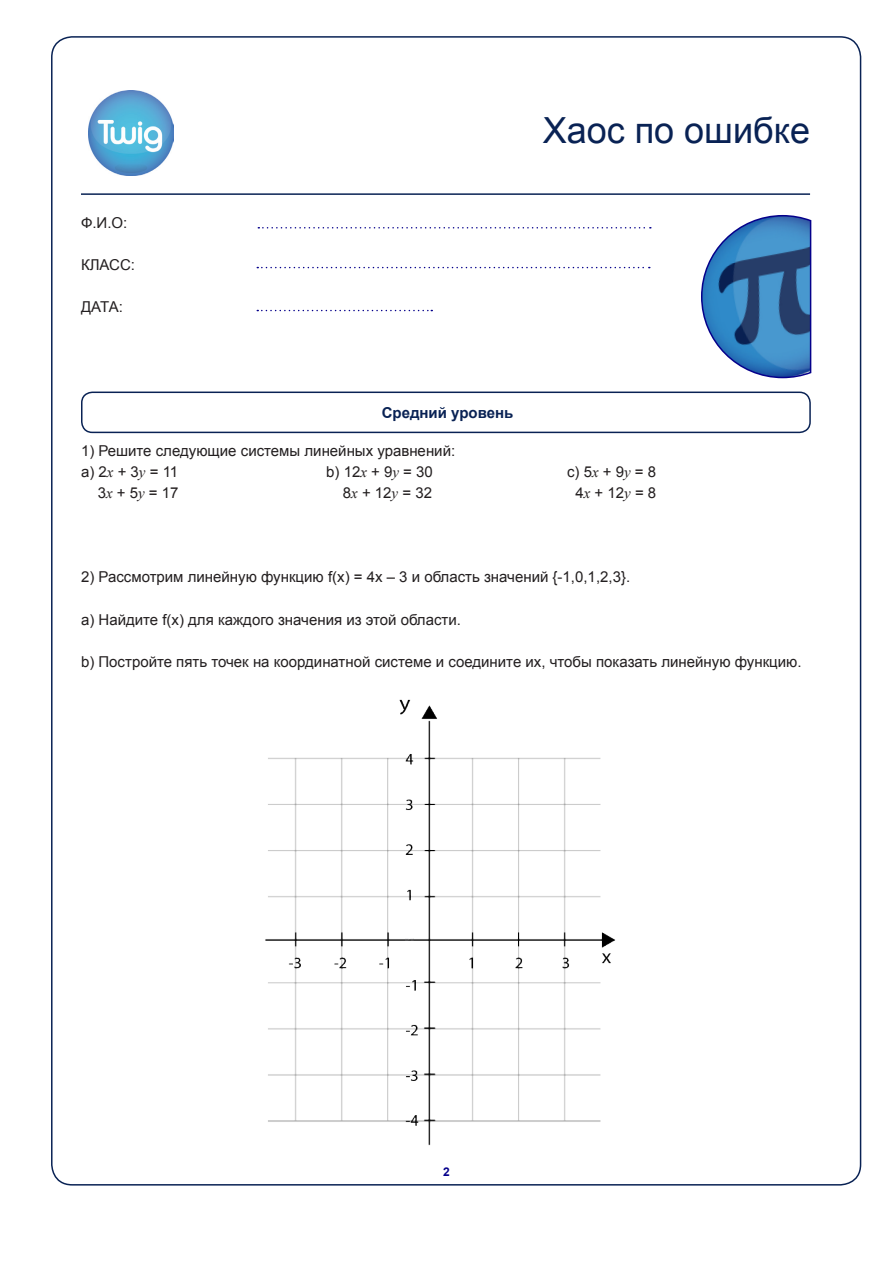
<style>
.page{position:relative;width:893px;height:1263px;background:#fff}
.page>*{position:absolute;margin:0;border:0;box-sizing:border-box;transform-origin:0 0}
.t1{font:36px "Arial";color:#092254}
.general_text{font:15px "Arial";color:#231f20}
.t2{font:700 15px "Arial";color:#092254}
.t3{font:700 12px "Arial";color:#05008b}
.s1{font-family:"Times New Roman";font-style:italic}
</style>
<div class="page">
<hr style="left:81px;top:193px;width:729px;height:2px;background:#092254">
<svg style="left:258px;top:227px;width:393px;height:1px"></svg>
<svg style="left:257px;top:267px;width:393px;height:1px"></svg>
<svg style="left:257px;top:310px;width:175px;height:1px"></svg>
<div style="left:81px;top:392px;width:730px;height:41px;border:2px solid #092254;border-radius:11px"></div>
<svg style="left:701px;top:215px;width:111px;height:164px"></svg>
<img style="left:88px;top:90px;width:86px;height:86px">
<img style="left:265px;top:699px;width:350px;height:447px">
<p class="general_text" style="left:81px;top:213px;width:48px">Ф.И.О:</p>
<p class="general_text" style="left:81px;top:255px;width:56px">КЛАСС:</p>
<p class="general_text" style="left:81px;top:297px;width:43px">ДАТА:</p>
<h1 class="t1" style="left:543px;top:107px;width:269px">Хаос по ошибке</h1>
<p class="t2" style="left:382px;top:403px;width:133px">Средний уровень</p>
<p class="general_text" style="left:81px;top:441px;width:376px">1) Решите следующие системы линейных уравнений:</p>
<p class="general_text" style="left:81px;top:462px;width:99px">a) 2<span class="s1">x</span> + 3<span class="s1">y</span> = 11</p>
<p class="general_text" style="left:326px;top:462px;width:108px">b) 12<span class="s1">x</span> + 9<span class="s1">y</span> = 30</p>
<p class="general_text" style="left:567px;top:462px;width:91px">c) 5<span class="s1">x</span> + 9<span class="s1">y</span> = 8</p>
<p class="general_text" style="left:98px;top:483px;width:82px">3<span class="s1">x</span> + 5<span class="s1">y</span> = 17</p>
<p class="general_text" style="left:343px;top:483px;width:91px">8<span class="s1">x</span> + 12<span class="s1">y</span> = 32</p>
<p class="general_text" style="left:575px;top:483px;width:82px">4<span class="s1">x</span> + 12<span class="s1">y</span> = 8</p>
<p class="general_text" style="left:81px;top:567px;width:551px">2) Рассмотрим линейную функцию f(x) = 4x – 3 и область значений {-1,0,1,2,3}.</p>
<p class="general_text" style="left:81px;top:609px;width:381px">a) Найдите f(x) для каждого значения из этой области.</p>
<p class="general_text" style="left:81px;top:651px;width:722px">b) Постройте пять точек на координатной системе и соедините их, чтобы показать линейную функцию.</p>
<p class="t3" style="left:443px;top:1164px;width:8px">2</p>
</div>
